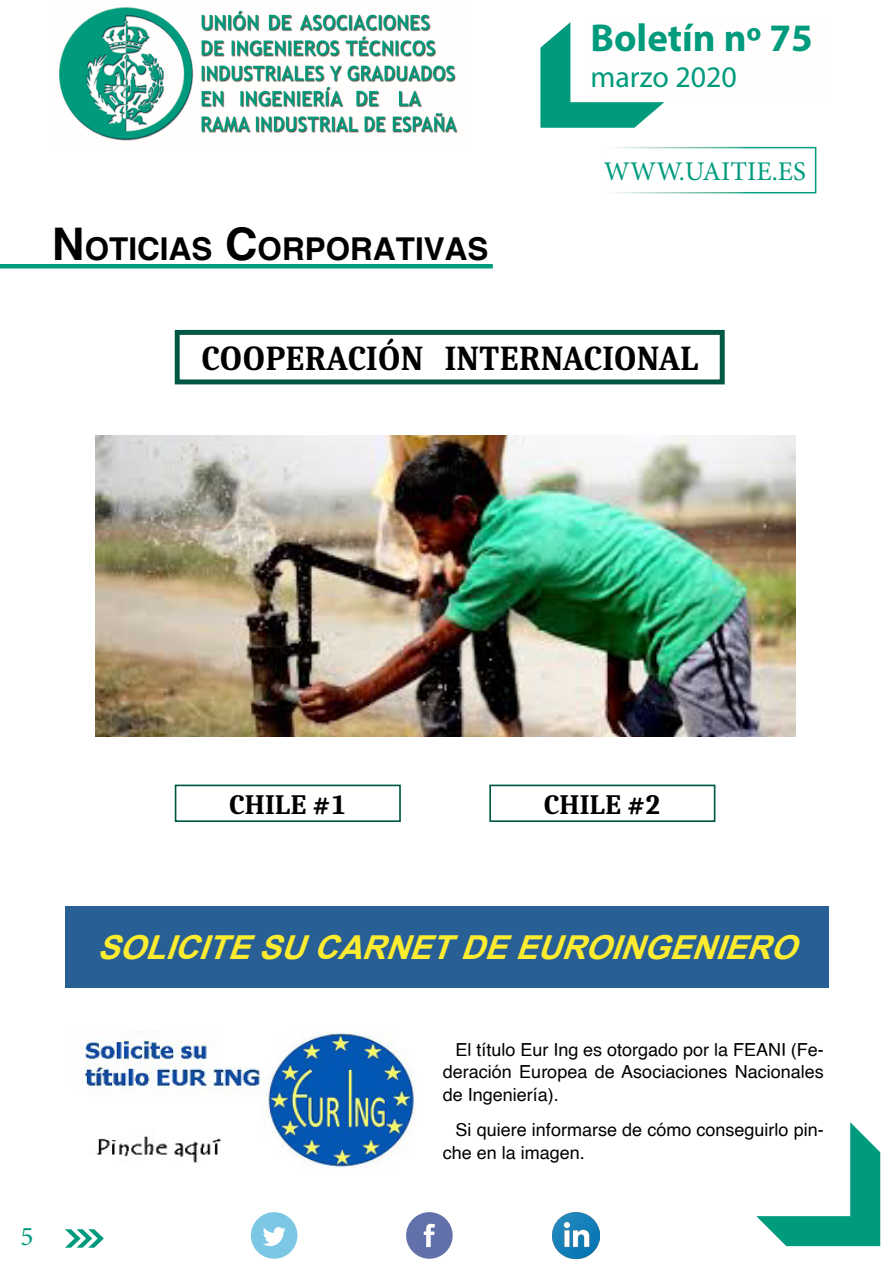
<style>
.page{position:relative;width:893px;height:1263px;background:#fff}
.page>*{position:absolute;margin:0;border:0;box-sizing:border-box;transform-origin:0 0}
.t1{font:700 39px "Myriad Pro";color:#009b7d}
.t2{font:700 34.95px "Caladea";color:#000;scale:.94 1}
.t3{font:italic 700 33px "Arial";color:#feec30}
.t4{font:700 31.5px "Helvetica";color:#000}
.t5{font:30px "Myriad Pro";color:#009b7d}
.t6{font:700 28.05px "Caladea";color:#000}
.t7{font:27px "Minion Pro";color:#009b7d}
.t8{font:18px/22.5px "Helvetica";color:#000;text-align:justify}
.s1{font-size:45px}
</style>
<div class="page">
<svg style="left:65px;top:1229px;width:39px;height:19px"></svg>
<div style="left:406px;top:1212px;width:47px;height:47px;background:#6271aa;border-radius:50%"></div>
<svg style="left:424px;top:1224px;width:11px;height:23px"></svg>
<div style="left:251px;top:1212px;width:46px;height:47px;background:#7cc7e4;border-radius:50%"></div>
<svg style="left:263px;top:1227px;width:23px;height:19px"></svg>
<img style="left:553px;top:1212px;width:46px;height:47px">
<svg style="left:756px;top:1122px;width:124px;height:124px"></svg>
<svg style="left:540px;top:22px;width:124px;height:106px"></svg>
<div style="left:602px;top:147px;width:214px;height:46px;border:2px solid #fff"></div>
<img style="left:59px;top:7px;width:399px;height:134px">
<div style="left:175px;top:330px;width:550px;height:54px;border:5px solid #005744"></div>
<hr style="left:0;top:264px;width:493px;height:4px;background:#009b7d">
<div style="left:175px;top:784px;width:226px;height:38px;border:2px solid #005744"></div>
<img style="left:96px;top:436px;width:699px;height:300px">
<img style="left:69px;top:1032px;width:345px;height:136px">
<div style="left:489px;top:784px;width:226px;height:38px;border:2px solid #005744"></div>
<div style="left:65px;top:906px;width:763px;height:82px;background:#286096"></div>
<h1 class="t1" style="left:590px;top:13px;width:224px">Boletín nº 75</h1>
<h3 class="t5" style="left:590px;top:59px;width:148px">marzo 2020</h3>
<h3 class="t4" style="left:52px;top:229px;width:438px"><span class="s1">N</span>OTICIAS <span class="s1">C</span>ORPORATIVAS</h3>
<h3 class="t7" style="left:604px;top:153px;width:204px">WWW.UAITIE.ES</h3>
<h2 class="t2" style="left:201px;top:337px;width:531px">COOPERACIÓN INTERNACIONAL</h2>
<h3 class="t7" style="left:21px;top:1218px;width:14px">5</h3>
<h3 class="t6" style="left:229px;top:788px;width:119px">CHILE #1</h3>
<h3 class="t6" style="left:543px;top:788px;width:119px">CHILE #2</h3>
<h3 class="t3" style="left:97px;top:924px;width:716px">SOLICITESUCARNETDEEUROINGENIERO</h3>
<p class="t8" style="left:443px;top:1039px;width:383px;text-indent:13px">El título Eur Ing es otorgado por la FEANI (Fe&shy;deración Europea de Asociaciones Nacionales de Ingeniería).</p>
<p class="t8" style="left:443px;top:1119px;width:383px;text-indent:13px">Si quiere informarse de cómo conseguirlo pin&shy;che en la imagen.</p>
</div>
